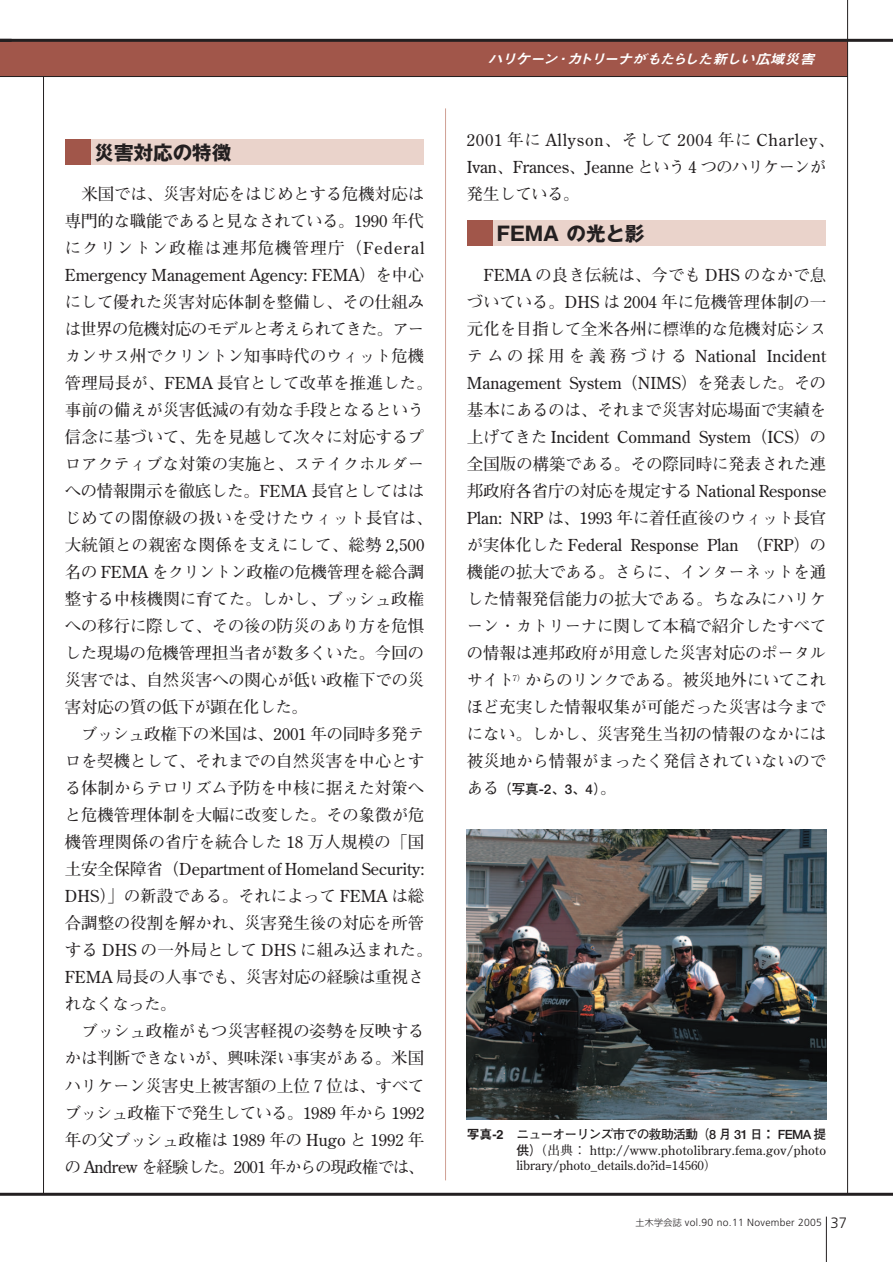
<style>
.page{position:relative;width:893px;height:1262px;background:#fff}
.page>*{position:absolute;margin:0;border:0;box-sizing:border-box;transform-origin:0 0}
.t1{font:700 19.5px "Gothic MB101";color:#231f20}
.t2{font:700 16.5px/27px "Futo Min A101";letter-spacing:-.005em;color:#231f20}
.t3{font:italic 13.5px "Midashi Go MB31";color:#fff;scale:1.1 1}
.t4{font:700 13.5px "Futo Go B101";color:#231f20}
.t5{font:700 12.75px/15.8px "Futo Min A101";letter-spacing:.015em;color:#231f20}
.t6{font:700 12.75px "Futo Go B101";letter-spacing:-.055em;color:#231f20}
.t7{font:300 10.35px "Frutiger";letter-spacing:.025em;color:#231f20}
.s1{font-family:"Futo Min A101";font-size:16.5px}
.s2{font-family:"Midashi Go MB31";font-weight:400}
.s3{font-family:"Futo Go B101"}
.s4{font-family:"Midashi Go MB31";font-weight:400;color:#fff}
.s5{font-family:"Shin Go";font-size:9px}
.s6{font-size:15px}
</style>
<div class="page">
<hr style="left:826px;top:1216px;width:1px;height:46px;background:#231f20">
<div style="left:90px;top:139px;width:334px;height:25px;background:#ead3cb"></div>
<div style="left:65px;top:139px;width:25px;height:25px;background:#a1564a"></div>
<div style="left:492px;top:220px;width:334px;height:26px;background:#ead3cb"></div>
<div style="left:467px;top:220px;width:25px;height:26px;background:#a1564a"></div>
<hr style="left:43px;top:76px;width:1px;height:1118px;background:#231f20">
<hr style="left:445px;top:108px;width:1px;height:1072px;background:#cf9f93">
<hr style="left:0;top:1192px;width:892px;height:3px;background:#231f20">
<img style="left:467px;top:829px;width:359px;height:290px">
<div style="left:0;top:40px;width:847px;height:37px;background:#a1564a"></div>
<hr style="left:0;top:76px;width:847px;height:1px;background:#231f20">
<hr style="left:847px;top:0;width:1px;height:1194px;background:#231f20">
<hr style="left:0;top:39px;width:892px;height:3px;background:#231f20">
<p class="t1" style="left:95px;top:145px;width:138px">災害対応の特徴</p>
<p class="t2" style="left:65px;top:183px;width:369px;text-indent:16px">米国では、災害対応をはじめとする危機対応は専門的な職能であると見なされている。1990 年代にクリントン政権は連邦危機管理庁（Federal<br>Emergency Management Agency: FEMA）を中心にして優れた災害対応体制を整備し、その仕組みは世界の危機対応のモデルと考えられてきた。アーカンサス州でクリントン知事時代のウィット危機管理局長が、FEMA 長官として改革を推進した。事前の備えが災害低減の有効な手段となるという信念に基づいて、先を見越して次々に対応するプロアクティブな対策の実施と、ステイクホルダーへの情報開示を徹底した。FEMA 長官としてははじめての閣僚級の扱いを受けたウィット長官は、大統領との親密な関係を支えにして、総勢 2,500名の FEMA をクリントン政権の危機管理を総合調整する中核機関に育てた。しかし、ブッシュ政権への移行に際して、その後の防災のあり方を危惧した現場の危機管理担当者が数多くいた。今回の災害では、自然災害への関心が低い政権下での災害対応の質の低下が顕在化した。</p>
<p class="t2" style="left:65px;top:723px;width:369px;text-indent:16px">ブッシュ政権下の米国は、2001 年の同時多発テロを契機として、それまでの自然災害を中心とする体制からテロリズム予防を中核に据えた対策へと危機管理体制を大幅に改変した。その象徴が危機管理関係の省庁を統合した 18 万人規模の「国土安全保障省（Department of Homeland Security:<br>DHS）」の新設である。それによって FEMA は総合調整の役割を解かれ、災害発生後の対応を所管する DHS の一外局として DHS に組み込まれた。<br>FEMA 局長の人事でも、災害対応の経験は重視されなくなった。</p>
<p class="t2" style="left:65px;top:1020px;width:361px;text-align:justify;text-indent:16px">ブッシュ政権がもつ災害軽視の姿勢を反映するかは判断できないが、興味深い事実がある。米国ハリケーン災害史上被害額の上位 7 位は、すべてブッシュ政権下で発生している。1989 年から 1992年の父ブッシュ政権は 1989 年の Hugo と 1992 年の Andrew を経験した。2001 年からの現政権では、</p>
<p class="t3" style="left:488px;top:54px;width:301px">ハリケーン・カトリーナがもたらした新しい広域災害</p>
<p class="t2" style="left:467px;top:129px;width:369px">2001 年に Allyson、そして 2004 年に Charley、<br>Ivan、Frances、Jeanne という 4 つのハリケーンが発生している。</p>
<p class="t1" style="left:496px;top:226px;width:149px">FEMA の光と影</p>
<p class="t2" style="left:467px;top:264px;width:361px;text-align:justify;text-indent:17px">FEMA の良き伝統は、今でも DHS のなかで息づいている。DHS は 2004 年に危機管理体制の一元化を目指して全米各州に標準的な危機対応システムの採用を義務づける National Incident Management System（NIMS）を発表した。その基本にあるのは、それまで災害対応場面で実績を上げてきた Incident Command System（ICS）の全国版の構築である。その際同時に発表された連邦政府各省庁の対応を規定する National Response Plan: NRP は、1993 年に着任直後のウィット長官が実体化した Federal Response Plan （FRP）の機能の拡大である。さらに、インターネットを通した情報発信能力の拡大である。ちなみにハリケーン・カトリーナに関して本稿で紹介したすべての情報は連邦政府が用意した災害対応のポータルサイト<sup>7）</sup>からのリンクである。被災地外にいてこれほど充実した情報収集が可能だった災害は今までにない。しかし、災害発生当初の情報のなかには被災地から情報がまったく発信されていないので</p>
<p class="t4" style="left:467px;top:784px;width:151px"><span class="s1">ある</span>（写真-2、3、4）<span class="s1">。</span></p>
<p class="t6" style="left:467px;top:1129px;width:361px"><span class="s2">写真-2</span> ニューオーリンズ市での救助活動（8 月 31 日： FEMA 提</p>
<p class="t5" style="left:467px;top:1143px;width:361px;text-indent:50px"><span class="s3">供）</span>（出典： http://www.photolibrary.fema.gov/photo<span class="s4">写真-2</span> library/photo_details.do?id=14560）</p>
<p class="t7" style="left:635px;top:1218px;width:213px"><span class="s5">土木学会誌</span> vol.90 no.11 November 2005 <span class="s6">37</span></p>
</div>
